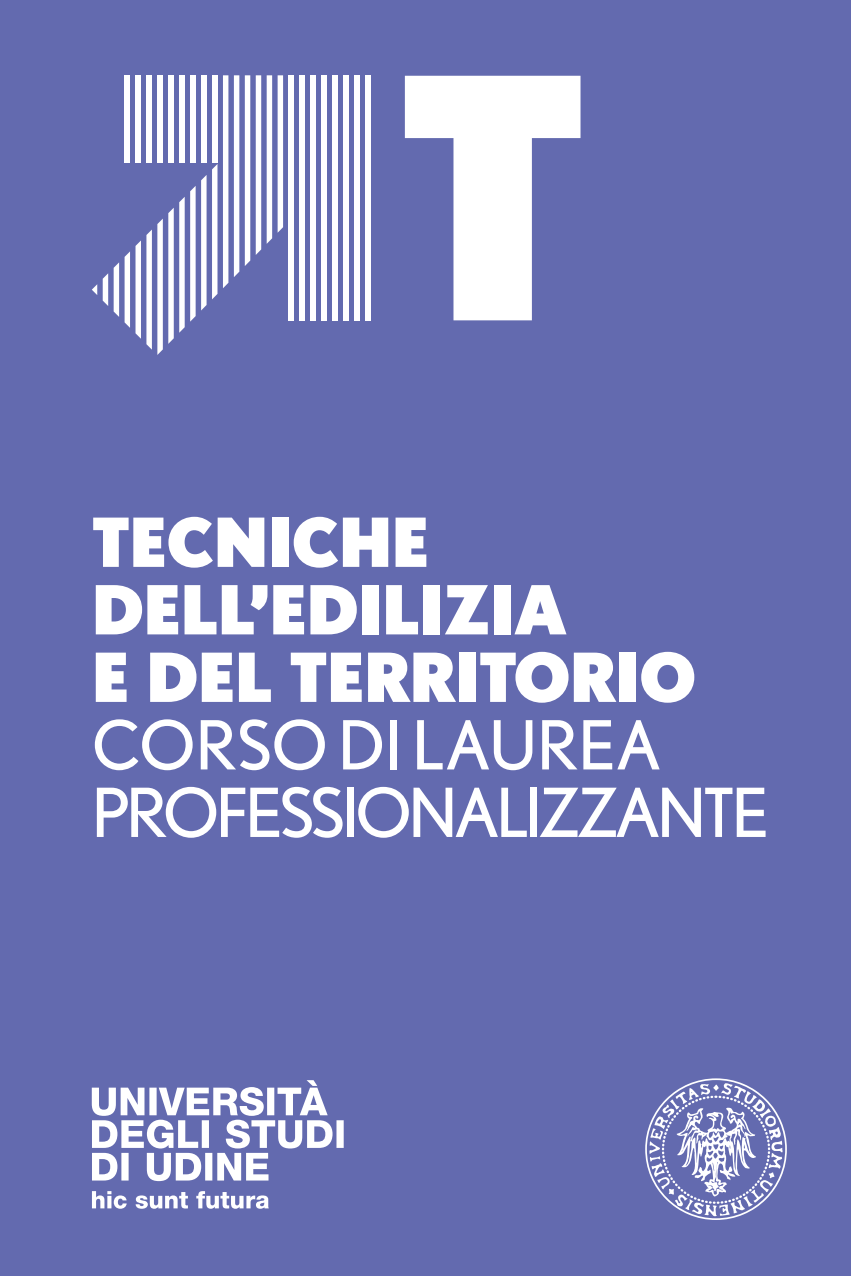
<style>
.page{position:relative;width:851px;height:1276px;background:#fff}
.page>*{position:absolute;margin:0;border:0;box-sizing:border-box;transform-origin:0 0}
.t1{font:900 335px "Nobel";color:#fff}
.t2{font:900 67.5px/67.5px "Nobel";letter-spacing:-.01em;color:#fff}
.t3{font:67.5px/67.5px "Nobel";letter-spacing:-.05em;color:#fff}
</style>
<div class="page">
<div style="left:0;top:0;width:850px;height:1276px;background:#636aaf"></div>
<svg style="left:92px;top:1191px;width:35px;height:17px"></svg>
<svg style="left:136px;top:1192px;width:52px;height:16px"></svg>
<svg style="left:196px;top:1191px;width:73px;height:17px"></svg>
<svg style="left:92px;top:1080px;width:251px;height:101px"></svg>
<svg style="left:645px;top:1078px;width:141px;height:142px"></svg>
<div style="left:365px;top:75px;width:5px;height:245px;background:#fff"></div>
<div style="left:354px;top:75px;width:5px;height:245px;background:#fff"></div>
<div style="left:343px;top:75px;width:5px;height:245px;background:#fff"></div>
<div style="left:332px;top:75px;width:6px;height:245px;background:#fff"></div>
<div style="left:321px;top:75px;width:6px;height:245px;background:#fff"></div>
<div style="left:310px;top:75px;width:6px;height:245px;background:#fff"></div>
<div style="left:299px;top:75px;width:6px;height:245px;background:#fff"></div>
<div style="left:288px;top:75px;width:6px;height:245px;background:#fff"></div>
<svg style="left:267px;top:75px;width:16px;height:169px"></svg>
<svg style="left:256px;top:75px;width:5px;height:180px"></svg>
<svg style="left:245px;top:75px;width:5px;height:191px"></svg>
<svg style="left:234px;top:75px;width:5px;height:202px"></svg>
<svg style="left:223px;top:75px;width:5px;height:213px"></svg>
<svg style="left:212px;top:164px;width:5px;height:135px"></svg>
<div style="left:212px;top:75px;width:5px;height:88px;background:#fff"></div>
<div style="left:201px;top:75px;width:5px;height:88px;background:#fff"></div>
<div style="left:190px;top:75px;width:6px;height:88px;background:#fff"></div>
<div style="left:179px;top:75px;width:6px;height:88px;background:#fff"></div>
<div style="left:168px;top:75px;width:6px;height:88px;background:#fff"></div>
<div style="left:157px;top:75px;width:6px;height:88px;background:#fff"></div>
<div style="left:146px;top:75px;width:6px;height:88px;background:#fff"></div>
<div style="left:135px;top:75px;width:6px;height:88px;background:#fff"></div>
<div style="left:124px;top:75px;width:6px;height:88px;background:#fff"></div>
<svg style="left:114px;top:175px;width:92px;height:180px"></svg>
<svg style="left:103px;top:273px;width:5px;height:33px"></svg>
<svg style="left:92px;top:284px;width:5px;height:11px"></svg>
<h1 class="t1" style="left:398px;top:-1px;width:191px">T</h1>
<p class="t2" style="left:92px;top:509px;width:606px">TECNICHE<br>DELL’EDILIZIA<br>E DEL TERRITORIO</p>
<p class="t3" style="left:92px;top:710px;width:678px">CORSO DI LAUREA<br>PROFESSIONALIZZANTE</p>
</div>
